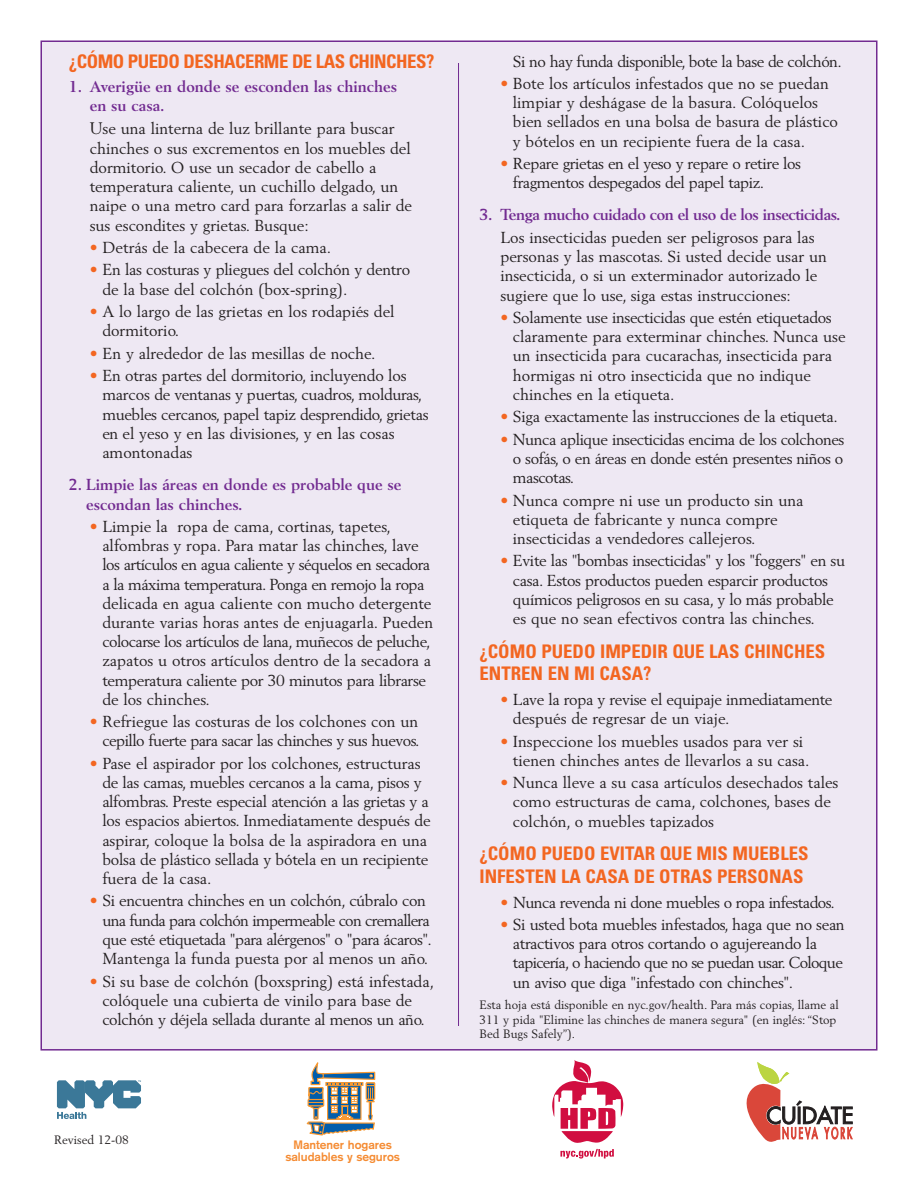
<style>
.page{position:relative;width:918px;height:1188px;background:#fff}
.page>*{position:absolute;margin:0;border:0;box-sizing:border-box;transform-origin:0 0}
.t1{font:700 condensed 18.75px/22.5px "Univers";color:#f36621}
.t2{font:700 condensed 18.75px "Univers";letter-spacing:-.025em;color:#f36621}
.t3{font:15.75px/19.2px "Berling";color:#231f20}
.t4{font:15.75px/19.2px "Berling";letter-spacing:-.02em;color:#231f20}
.t5{font:15.75px/19.2px "Berling";letter-spacing:-.035em;color:#231f20;text-align:right}
.t6{font:700 15.75px/19.5px "Berling";color:#722b91}
.t7{font:15.75px/19.2px "Berling";letter-spacing:-.03em;color:#231f20}
.t8{font:700 15.75px "Berling";letter-spacing:-.03em;color:#722b91}
.t9{font:12px/14.7px "Berling";color:#231f20}
.t10{font:700 12px/12px "Akzidenz Grotesk";color:#f58b32;text-align:center}
.s1{font-size:16.5px}
.s2{color:#f36621}
</style>
<div class="page">
<div style="left:42px;top:42px;width:834px;height:1007px;background:#eee8f3"></div>
<hr style="left:458px;top:63px;width:1px;height:963px;background:#722b91">
<svg style="left:306px;top:1063px;width:70px;height:73px"></svg>
<svg style="left:552px;top:1060px;width:71px;height:83px"></svg>
<svg style="left:560px;top:1149px;width:54px;height:10px"></svg>
<svg style="left:747px;top:1062px;width:106px;height:80px"></svg>
<svg style="left:57px;top:1080px;width:84px;height:39px"></svg>
<p class="t2" style="left:69px;top:54px;width:367px">¿CÓMO PUEDO DESHACERME DE LAS CHINCHES?</p>
<p class="t6" style="left:90px;top:78px;width:309px;text-indent:-21px">1. Averigüe en donde se esconden las chinches en su casa.</p>
<p class="t3" style="left:90px;top:120px;width:324px"><span class="s1">U</span>se una linterna de luz brillante para buscar chinches o sus excrementos en los muebles del dormitorio. O use un secador de cabello a temperatura caliente, un cuchillo delgado, un naipe o una metro card para forzarlas a salir de sus escondites y grietas. Busque:</p>
<p class="t3" style="left:90px;top:239px;width:243px"><span class="s2">•</span> Detrás de la cabecera de la cama.</p>
<p class="t3" style="left:102px;top:261px;width:309px;text-indent:-13px"><span class="s2">•</span> En las costuras y pliegues del colchón y dentro de la base del colchón (box-spring).</p>
<p class="t3" style="left:102px;top:303px;width:294px;text-indent:-13px"><span class="s2">•</span> A lo largo de las grietas en los rodapiés del dormitorio.</p>
<p class="t3" style="left:90px;top:345px;width:287px"><span class="s2">•</span> En y alrededor de las mesillas de noche.</p>
<p class="t3" style="left:102px;top:367px;width:328px;text-indent:-13px"><span class="s2">•</span> En otras partes del dormitorio, incluyendo los marcos de ventanas y puertas, cuadros, molduras, muebles cercanos, papel tapiz desprendido, grietas en el yeso y en las divisiones, y en las cosas amontonadas</p>
<p class="t6" style="left:86px;top:476px;width:317px;text-indent:-17px">2. Limpie las áreas en donde es probable que se escondan las chinches.</p>
<p class="t3" style="left:102px;top:518px;width:332px;text-indent:-13px"><span class="s2">•</span> Limpie la ropa de cama, cortinas, tapetes, alfombras y ropa. Para matar las chinches, lave los artículos en agua caliente y séquelos en secadora a la máxima temperatura. Ponga en remojo la ropa delicada en agua caliente con mucho detergente durante varias horas antes de enjuagarla. Pueden colocarse los artículos de lana, muñecos de peluche, zapatos u otros artículos dentro de la secadora a temperatura caliente por 30 minutos para librarse de los chinches.</p>
<p class="t5" style="left:90px;top:713px;width:331px"><span class="s2">•</span> Refriegue las costuras de los colchones con un cepillo fuerte para sacar las chinches y sus huevos.</p>
<p class="t3" style="left:102px;top:755px;width:330px;text-indent:-13px"><span class="s2">•</span> Pase el aspirador por los colchones, estructuras de las camas, muebles cercanos a la cama, pisos y alfombras. Preste especial atención a las grietas y a los espacios abiertos. Inmediatamente después de aspirar, coloque la bolsa de la aspiradora en una bolsa de plástico sellada y bótela en un recipiente fuera de la casa.</p>
<p class="t5" style="left:102px;top:892px;width:331px;text-align:left;text-indent:-13px"><span class="s2">•</span> Si encuentra chinches en un colchón, cúbralo con una funda para colchón impermeable con cremallera que esté etiquetada "para alérgenos" o "para ácaros".<br>Mantenga la funda puesta por al menos un año.</p>
<p class="t3" style="left:90px;top:972px;width:346px;text-align:center"><span class="s2">•</span> Si su base de colchón (boxspring) está infestada, colóquele una cubierta de vinilo para base de colchón y déjela sellada durante al menos un año.</p>
<p class="t9" style="left:54px;top:1133px;width:76px">Revised 12-08</p>
<p class="t10" style="left:285px;top:1139px;width:116px">Mantener hogares saludables y seguros</p>
<p class="t5" style="left:513px;top:52px;width:331px">Si no hay funda disponible, bote la base de colchón.</p>
<p class="t3" style="left:513px;top:75px;width:327px;text-indent:-13px"><span class="s2">•</span> Bote los artículos infestados que no se puedan limpiar y deshágase de la basura. Colóquelos bien sellados en una bolsa de basura de plástico y bótelos en un recipiente fuera de la casa.</p>
<p class="t7" style="left:513px;top:155px;width:290px;text-indent:-13px"><span class="s2">•</span> Repare grietas en el yeso y repare o retire los fragmentos despegados del papel tapiz.</p>
<p class="t8" style="left:480px;top:208px;width:362px">3. Tenga mucho cuidado con el uso de los insecticidas.</p>
<p class="t3" style="left:500px;top:229px;width:328px">Los insecticidas pueden ser peligrosos para las personas y las mascotas. Si usted decide usar un insecticida, o si un exterminador autorizado le sugiere que lo use, siga estas instrucciones:</p>
<p class="t3" style="left:513px;top:309px;width:334px;text-indent:-12px"><span class="s2">•</span> Solamente use insecticidas que estén etiquetados claramente para exterminar chinches. Nunca use un insecticida para cucarachas, insecticida para hormigas ni otro insecticida que no indique chinches en la etiqueta.</p>
<p class="t3" style="left:500px;top:408px;width:339px"><span class="s2">•</span> Siga exactamente las instrucciones de la etiqueta.</p>
<p class="t3" style="left:513px;top:431px;width:333px;text-align:justify;text-indent:-13px"><span class="s2">•</span> Nunca aplique insecticidas encima de los colchones o sofás, o en áreas en donde estén presentes niños o mascotas.</p>
<p class="t3" style="left:513px;top:491px;width:292px;text-indent:-13px"><span class="s2">•</span> Nunca compre ni use un producto sin una etiqueta de fabricante y nunca compre insecticidas a vendedores callejeros.</p>
<p class="t4" style="left:513px;top:552px;width:334px;text-indent:-13px"><span class="s2">•</span> Evite las "bombas insecticidas" y los "foggers" en su casa. Estos productos pueden esparcir productos químicos peligrosos en su casa, y lo más probable es que no sean efectivos contra las chinches.</p>
<p class="t1" style="left:480px;top:642px;width:347px">¿CÓMO PUEDO IMPEDIR QUE LAS CHINCHES<br>ENTREN EN MI CASA?</p>
<p class="t4" style="left:513px;top:691px;width:321px;text-indent:-13px"><span class="s2">•</span> Lave la ropa y revise el equipaje inmediatamente después de regresar de un viaje.</p>
<p class="t3" style="left:513px;top:732px;width:298px;text-indent:-13px"><span class="s2">•</span> Inspeccione los muebles usados para ver si tienen chinches antes de llevarlos a su casa.</p>
<p class="t3" style="left:513px;top:774px;width:327px;text-indent:-13px"><span class="s2">•</span> Nunca lleve a su casa artículos desechados tales como estructuras de cama, colchones, bases de colchón, o muebles tapizados</p>
<p class="t1" style="left:480px;top:844px;width:330px">¿CÓMO PUEDO EVITAR QUE MIS MUEBLES<br>INFESTEN LA CASA DE OTRAS PERSONAS</p>
<p class="t5" style="left:500px;top:893px;width:336px"><span class="s2">•</span> Nunca revenda ni done muebles o ropa infestados.</p>
<p class="t4" style="left:513px;top:916px;width:333px;text-indent:-13px"><span class="s2">•</span> Si usted bota muebles infestados, haga que no sean atractivos para otros cortando o agujereando la tapicería, o haciendo que no se puedan usar. Coloque un aviso que diga "infestado con chinches".</p>
<p class="t9" style="left:480px;top:998px;width:361px">Esta hoja está disponible en nyc.gov/health. Para más copias, llame al<br>311 y pida "Elimine las chinches de manera segura" (en inglés: “Stop<br>Bed Bugs Safely”).</p>
</div>
